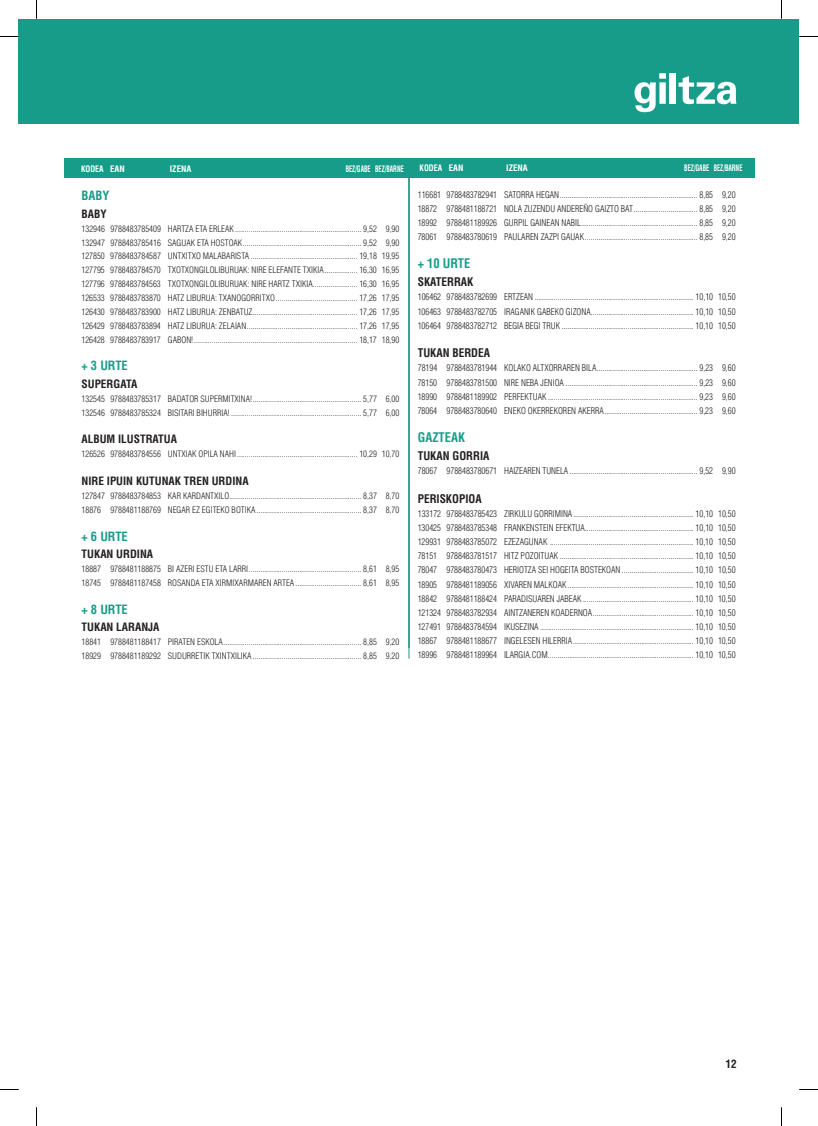
<style>
.page{position:relative;width:818px;height:1126px;background:#fff}
.page>*{position:absolute;margin:0;border:0;box-sizing:border-box;transform-origin:0 0}
.t1{font:700 condensed 13px "Helvetica";color:#189c8a;scale:.96 1}
.t2{font:700 condensed 12.5px "Helvetica";color:#189c8a}
.t3{font:700 condensed 11.62px "Helvetica";color:#231f20;scale:.96 1}
.t4{font:700 condensed 11.25px "Helvetica";color:#231f20}
.t5{font:300 condensed 9.12px/14.1px "Helvetica";color:#231f20;text-align:justify;scale:.96 1}
.t6{font:300 condensed 8.75px/13.9px "Helvetica";color:#231f20}
.t7{font:700 condensed 8.75px "Helvetica";color:#fff;scale:.7 1}
.t8{font:700 condensed 8.75px "Helvetica";color:#fff;scale:.91 1}
.t9{font:700 condensed 8.75px "Helvetica";color:#fff}
</style>
<div class="page">
<div style="left:19px;top:19px;width:779px;height:104px;background:#189c8a"></div>
<div style="left:64px;top:159px;width:689px;height:19px;background:#189c8a"></div>
<svg style="left:634px;top:73px;width:31px;height:39px"></svg>
<div style="left:669px;top:73px;width:6px;height:31px;background:#fff"></div>
<svg style="left:678px;top:76px;width:58px;height:28px"></svg>
<hr style="left:408px;top:159px;width:1px;height:499px;background:#189c8a">
<svg style="left:0;top:36px;width:19px;height:1px"></svg>
<svg style="left:798px;top:36px;width:19px;height:1px"></svg>
<svg style="left:0;top:1089px;width:19px;height:1px"></svg>
<svg style="left:799px;top:1089px;width:18px;height:1px"></svg>
<svg style="left:36px;top:0;width:1px;height:19px"></svg>
<svg style="left:36px;top:1107px;width:1px;height:18px"></svg>
<p class="t8" style="left:81px;top:163px;width:50px">KODEA EAN</p>
<p class="t9" style="left:170px;top:163px;width:23px">IZENA</p>
<p class="t7" style="left:345px;top:163px;width:84px">BEZ/GABE BEZ/BARNE</p>
<p class="t8" style="left:419px;top:162px;width:50px">KODEA EAN</p>
<p class="t9" style="left:506px;top:162px;width:23px">IZENA</p>
<p class="t7" style="left:684px;top:162px;width:84px">BEZ/GABE BEZ/BARNE</p>
<h2 class="t2" style="left:81px;top:188px;width:29px">BABY</h2>
<p class="t4" style="left:81px;top:206px;width:27px">BABY</p>
<p class="t6" style="left:81px;top:221px;width:319px;text-align:justify">132946 9788483785409 HARTZA ETA ERLEAK ................................................................. 9,52 9,90<br>132947 9788483785416 SAGUAK ETA HOSTOAK............................................................. 9,52 9,90<br>127850 9788483784587 UNTXITXO MALABARISTA ....................................................... 19,18 19,95<br>127795 9788483784570 TXOTXONGILOLIBURUAK: NIRE ELEFANTE TXIKIA................. 16,30 16,95<br>127796 9788483784563 TXOTXONGILOLIBURUAK: NIRE HARTZ TXIKIA....................... 16,30 16,95<br>126533 9788483783870 HATZ LIBURUA: TXANOGORRITXO.......................................... 17,26 17,95<br>126430 9788483783900 HATZ LIBURUA: ZENBATUZ...................................................... 17,26 17,95<br>126429 9788483783894 HATZ LIBURUA: ZELAIAN......................................................... 17,26 17,95<br>126428 9788483783917 GABON! .................................................................................... 18,17 18,90</p>
<h2 class="t2" style="left:81px;top:358px;width:48px">+ 3 URTE</h2>
<p class="t4" style="left:81px;top:377px;width:57px">SUPERGATA</p>
<p class="t6" style="left:81px;top:391px;width:319px">132545 9788483785317 BADATOR SUPERMITXINA!........................................................ 5,77 6,00<br>132546 9788483785324 BISITARI BIHURRIA! ................................................................... 5,77 6,00</p>
<p class="t4" style="left:81px;top:432px;width:97px">ALBUM ILUSTRATUA</p>
<p class="t6" style="left:81px;top:447px;width:319px">126526 9788483784556 UNTXIAK OPILA NAHI .............................................................. 10,29 10,70</p>
<p class="t4" style="left:81px;top:474px;width:168px">NIRE IPUIN KUTUNAK TREN URDINA</p>
<p class="t6" style="left:81px;top:488px;width:319px">127847 9788483784853 KAR KARDANTXILO.................................................................... 8,37 8,70<br>18876 9788481188769 NEGAR EZ EGITEKO BOTIKA...................................................... 8,37 8,70</p>
<h2 class="t2" style="left:81px;top:528px;width:48px">+ 6 URTE</h2>
<p class="t4" style="left:81px;top:547px;width:73px">TUKAN URDINA</p>
<p class="t6" style="left:81px;top:561px;width:319px">18887 9788481188875 BI AZERI ESTU ETA LARRI.......................................................... 8,61 8,95<br>18745 9788481187458 ROSANDA ETA XIRMIXARMAREN ARTEA .................................. 8,61 8,95</p>
<h2 class="t2" style="left:81px;top:601px;width:48px">+ 8 URTE</h2>
<p class="t4" style="left:81px;top:619px;width:79px">TUKAN LARANJA</p>
<p class="t6" style="left:81px;top:634px;width:319px">18841 9788481188417 PIRATEN ESKOLA....................................................................... 8,85 9,20<br>18929 9788481189292 SUDURRETIK TXINTXILIKA........................................................ 8,85 9,20</p>
<p class="t5" style="left:417px;top:187px;width:332px">116681 9788483782941 SATORRA HEGAN....................................................................... 8,85 9,20<br>18872 9788481188721 NOLA ZUZENDU ANDEREÑO GAIZTO BAT................................. 8,85 9,20<br>18992 9788481189926 GURPIL GAINEAN NABIL............................................................ 8,85 9,20<br>78061 9788483780619 PAULAREN ZAZPI GAUAK.......................................................... 8,85 9,20</p>
<h1 class="t1" style="left:417px;top:255px;width:56px">+ 10 URTE</h1>
<p class="t3" style="left:417px;top:275px;width:59px">SKATERRAK</p>
<p class="t5" style="left:417px;top:290px;width:332px">106462 9788483782699 ERTZEAN .................................................................................. 10,10 10,50<br>106463 9788483782705 IRAGANIK GABEKO GIZONA..................................................... 10,10 10,50<br>106464 9788483782712 BEGIA BEGI TRUK .................................................................... 10,10 10,50</p>
<p class="t3" style="left:417px;top:345px;width:77px">TUKAN BERDEA</p>
<p class="t5" style="left:417px;top:361px;width:332px">78194 9788483781944 KOLAKO ALTXORRAREN BILA.................................................... 9,23 9,60<br>78150 9788483781500 NIRE NEBA JENIOA .................................................................... 9,23 9,60<br>18990 9788481189902 PERFEKTUAK ............................................................................. 9,23 9,60<br>78064 9788483780640 ENEKO OKERREKOREN AKERRA................................................ 9,23 9,60</p>
<h1 class="t1" style="left:417px;top:429px;width:51px">GAZTEAK</h1>
<p class="t3" style="left:417px;top:448px;width:76px">TUKAN GORRIA</p>
<p class="t5" style="left:417px;top:464px;width:332px">78067 9788483780671 HAIZEAREN TUNELA .................................................................. 9,52 9,90</p>
<p class="t3" style="left:417px;top:491px;width:68px">PERISKOPIOA</p>
<p class="t5" style="left:417px;top:506px;width:332px">133172 9788483785423 ZIRKULU GORRIMINA.............................................................. 10,10 10,50<br>130425 9788483785348 FRANKENSTEIN EFEKTUA........................................................ 10,10 10,50<br>129931 9788483785072 EZEZAGUNAK .......................................................................... 10,10 10,50<br>78151 9788483781517 HITZ POZOITUAK ..................................................................... 10,10 10,50<br>78047 9788483780473 HERIOTZA SEI HOGEITA BOSTEKOAN ..................................... 10,10 10,50<br>18905 9788481189056 XIVAREN MALKOAK................................................................. 10,10 10,50<br>18842 9788481188424 PARADISUAREN JABEAK ......................................................... 10,10 10,50<br>121324 9788483782934 AINTZANEREN KOADERNOA.................................................... 10,10 10,50<br>127491 9788483784594 IKUSEZINA ............................................................................... 10,10 10,50<br>18867 9788481188677 INGELESEN HILERRIA .............................................................. 10,10 10,50<br>18996 9788481189964 ILARGIA.COM........................................................................... 10,10 10,50</p>
<p class="t4" style="left:725px;top:1056px;width:13px">12</p>
</div>
